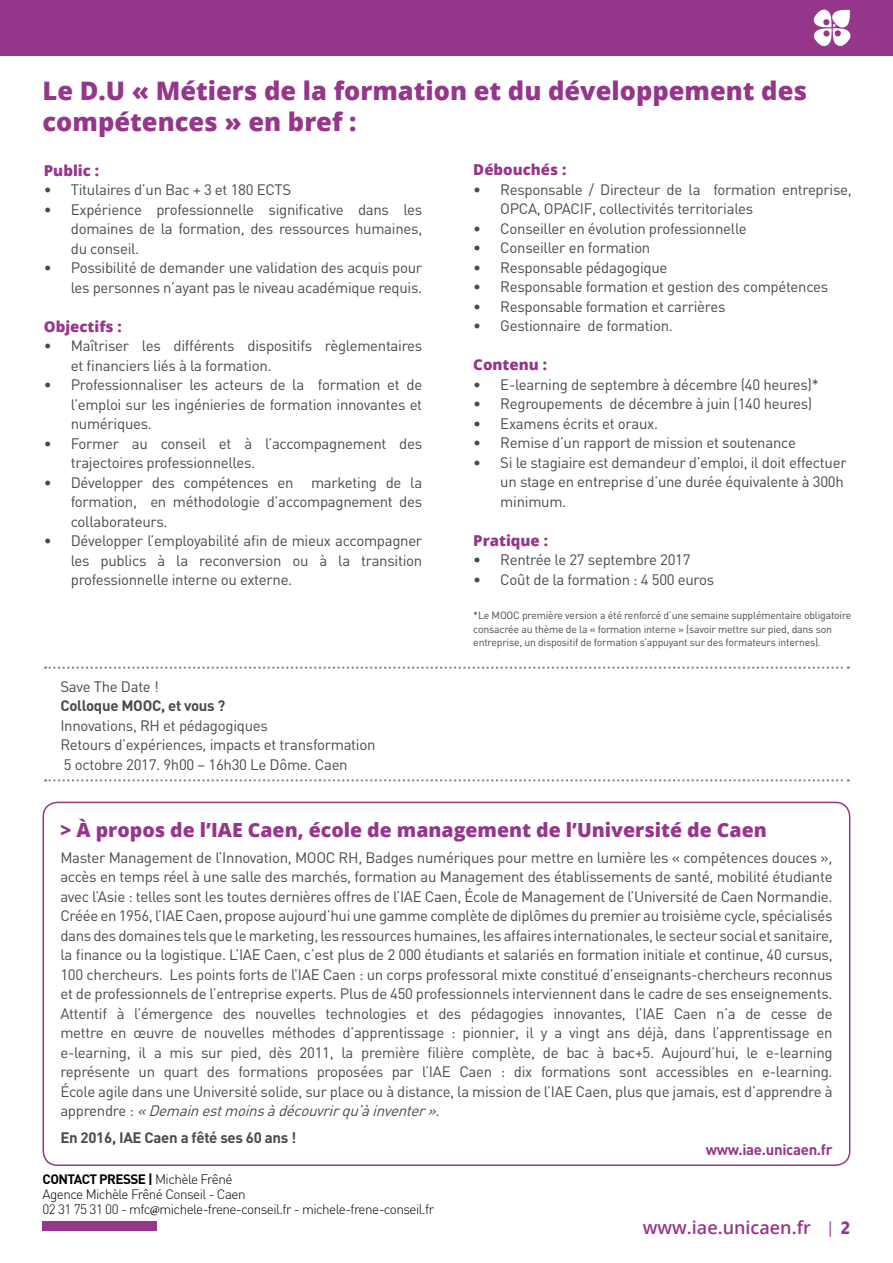
<style>
.page{position:relative;width:893px;height:1263px;background:#fff}
.page>*{position:absolute;margin:0;border:0;box-sizing:border-box;transform-origin:0 0}
.t1{font:800 25.5px/30.6px "Open Sans";color:#96368b}
.t2{font:800 19.5px "Open Sans";color:#96368b}
.t3{font:600 18px "Open Sans";color:#96368b}
.t4{font:15px/19.5px "DIN";letter-spacing:-.02em;color:#4a4a49;text-align:justify}
.t5{font:700 15px "DIN";letter-spacing:-.02em;color:#4a4a49}
.t6{font:800 15px "Open Sans";color:#96368b}
.t7{font:700 15px "DIN";letter-spacing:-.02em;color:#96368b}
.t8{font:300 13.5px/15px "DIN";letter-spacing:-.04em;color:#000}
.t9{font:10.5px/13.5px "DIN";letter-spacing:-.02em;color:#4a4a49}
.s1{font-style:italic}
.s2{font-weight:700}
.s3{font-family:"Minion Pro";font-weight:400}
.s4{font-family:"Cocon";font-weight:400}
.s5{font-family:"Cocon";font-weight:700;font-stretch:condensed}
</style>
<div class="page">
<div style="left:43px;top:1221px;width:114px;height:10px;background:#96368b"></div>
<div style="left:0;top:0;width:893px;height:55px;background:#96368b"></div>
<svg style="left:813px;top:9px;width:38px;height:38px"></svg>
<div style="left:43px;top:802px;width:807px;height:364px;border:2px solid #96368b;border-radius:14px"></div>
<svg style="left:45px;top:666px;width:804px;height:3px"></svg>
<svg style="left:45px;top:779px;width:804px;height:2px"></svg>
<h1 class="t1" style="left:43px;top:74px;width:766px">Le D.U « Métiers de la formation et du développement des compétences » en bref :</h1>
<p class="t6" style="left:44px;top:159px;width:57px">Public :</p>
<p class="t4" style="left:44px;top:180px;width:249px">• Titulaires d’un Bac + 3 et 180 ECTS</p>
<p class="t4" style="left:71px;top:199px;width:353px;text-indent:-27px">• Expérience professionnelle significative dans les domaines de la formation, des ressources humaines, du conseil.</p>
<p class="t4" style="left:44px;top:258px;width:380px;text-align:right">• Possibilité de demander une validation des acquis pour les personnes n’ayant pas le niveau académique requis.</p>
<p class="t6" style="left:44px;top:315px;width:80px">Objectifs :</p>
<p class="t4" style="left:71px;top:336px;width:353px;text-indent:-27px">• Maîtriser les différents dispositifs règlementaires et financiers liés à la formation.</p>
<p class="t4" style="left:71px;top:375px;width:353px;text-indent:-27px">• Professionnaliser les acteurs de la formation et de l’emploi sur les ingénieries de formation innovantes et numériques.</p>
<p class="t4" style="left:71px;top:433px;width:353px;text-indent:-27px">• Former au conseil et à l’accompagnement des trajectoires professionnelles.</p>
<p class="t4" style="left:71px;top:472px;width:353px;text-indent:-27px">• Développer des compétences en marketing de la formation, en méthodologie d’accompagnement des collaborateurs.</p>
<p class="t4" style="left:71px;top:531px;width:353px;text-indent:-27px">• Développer l’employabilité afin de mieux accompagner les publics à la reconversion ou à la transition professionnelle interne ou externe.</p>
<p class="t6" style="left:473px;top:158px;width:95px">Débouchés :</p>
<p class="t4" style="left:500px;top:179px;width:353px;text-indent:-27px">• Responsable / Directeur de la formation entreprise,<br>OPCA, OPACIF, collectivités territoriales</p>
<p class="t4" style="left:473px;top:218px;width:275px">• Conseiller en évolution professionnelle</p>
<p class="t4" style="left:473px;top:238px;width:179px">• Conseiller en formation</p>
<p class="t4" style="left:473px;top:257px;width:196px">• Responsable pédagogique</p>
<p class="t4" style="left:473px;top:277px;width:356px">• Responsable formation et gestion des compétences</p>
<p class="t4" style="left:473px;top:296px;width:254px">• Responsable formation et carrières</p>
<p class="t4" style="left:473px;top:316px;width:201px">• Gestionnaire de formation.</p>
<p class="t6" style="left:473px;top:353px;width:75px">Contenu :</p>
<p class="t4" style="left:473px;top:374px;width:347px">• E-learning de septembre à décembre (40 heures)*</p>
<p class="t4" style="left:473px;top:394px;width:341px">• Regroupements de décembre à juin (140 heures)</p>
<p class="t4" style="left:473px;top:413px;width:186px">• Examens écrits et oraux.</p>
<p class="t4" style="left:473px;top:433px;width:324px">• Remise d’un rapport de mission et soutenance</p>
<p class="t4" style="left:500px;top:452px;width:348px;text-align:left;text-indent:-27px">• Si le stagiaire est demandeur d’emploi, il doit effectuer un stage en entreprise d’une durée équivalente à 300h minimum.</p>
<p class="t6" style="left:473px;top:529px;width:76px">Pratique :</p>
<p class="t4" style="left:473px;top:550px;width:219px">• Rentrée le 27 septembre 2017</p>
<p class="t4" style="left:473px;top:569px;width:242px">• Coût de la formation : 4 500 euros</p>
<p class="t9" style="left:473px;top:608px;width:380px">*Le MOOC première version a été renforcé d’une semaine supplémentaire obligatoire consacrée au thème de la « formation interne » (savoir mettre sur pied, dans son entreprise, un dispositif de formation s’appuyant sur des formateurs internes).</p>
<p class="t4" style="left:60px;top:676px;width:100px">Save The Date !</p>
<p class="t5" style="left:60px;top:696px;width:167px">Colloque MOOC, et vous ?</p>
<p class="t4" style="left:60px;top:715px;width:317px;text-align:left">Innovations, RH et pédagogiques<br>Retours d’expériences, impacts et transformation<br>5 octobre 2017. 9h00 – 16h30 Le Dôme. Caen</p>
<h2 class="t2" style="left:60px;top:815px;width:708px">&gt; À propos de l’IAE Caen, école de management de l’Université de Caen</h2>
<p class="t4" style="left:60px;top:847px;width:774px">Master Management de l’Innovation, MOOC RH, Badges numériques pour mettre en lumière les « compétences douces », accès en temps réel à une salle des marchés, formation au Management des établissements de santé, mobilité étudiante avec l’Asie : telles sont les toutes dernières offres de l’IAE Caen, École de Management de l’Université de Caen Normandie.<br>Créée en 1956, l’IAE Caen, propose aujourd’hui une gamme complète de diplômes du premier au troisième cycle, spécialisés dans des domaines tels que le marketing, les ressources humaines, les affaires internationales, le secteur social et sanitaire, la finance ou la logistique. L’IAE Caen, c’est plus de 2 000 étudiants et salariés en formation initiale et continue, 40 cursus, 100 chercheurs. Les points forts de l’IAE Caen : un corps professoral mixte constitué d’enseignants-chercheurs reconnus et de professionnels de l’entreprise experts. Plus de 450 professionnels interviennent dans le cadre de ses enseignements.<br>Attentif à l’émergence des nouvelles technologies et des pédagogies innovantes, l’IAE Caen n’a de cesse de mettre en œuvre de nouvelles méthodes d’apprentissage : pionnier, il y a vingt ans déjà, dans l’apprentissage en e-learning, il a mis sur pied, dès 2011, la première filière complète, de bac à bac+5. Aujourd’hui, le e-learning représente un quart des formations proposées par l’IAE Caen : dix formations sont accessibles en e-learning.<br>École agile dans une Université solide, sur place ou à distance, la mission de l’IAE Caen, plus que jamais, est d’apprendre à a p p r e n d r e : <span class="s1">«Demainestmoinsàdécouvrirqu’àinventer».</span></p>
<p class="t5" style="left:60px;top:1128px;width:238px">En 2016, IAE Caen a fêté ses 60 ans !</p>
<p class="t7" style="left:706px;top:1140px;width:128px">www.iae.unicaen.fr</p>
<p class="t8" style="left:43px;top:1172px;width:393px"><span class="s2">CONTACT PRESSE |</span> Michèle Frêné<br>Agence Michèle Frêné Conseil - Caen<br>02 31 75 31 00 - mfc<span class="s3">@</span>michele-frene-conseil.fr - michele-frene-conseil.fr</p>
<p class="t3" style="left:643px;top:1215px;width:209px">www.iae.unicaen.fr <span class="s4">|</span> <span class="s5">2</span></p>
</div>
